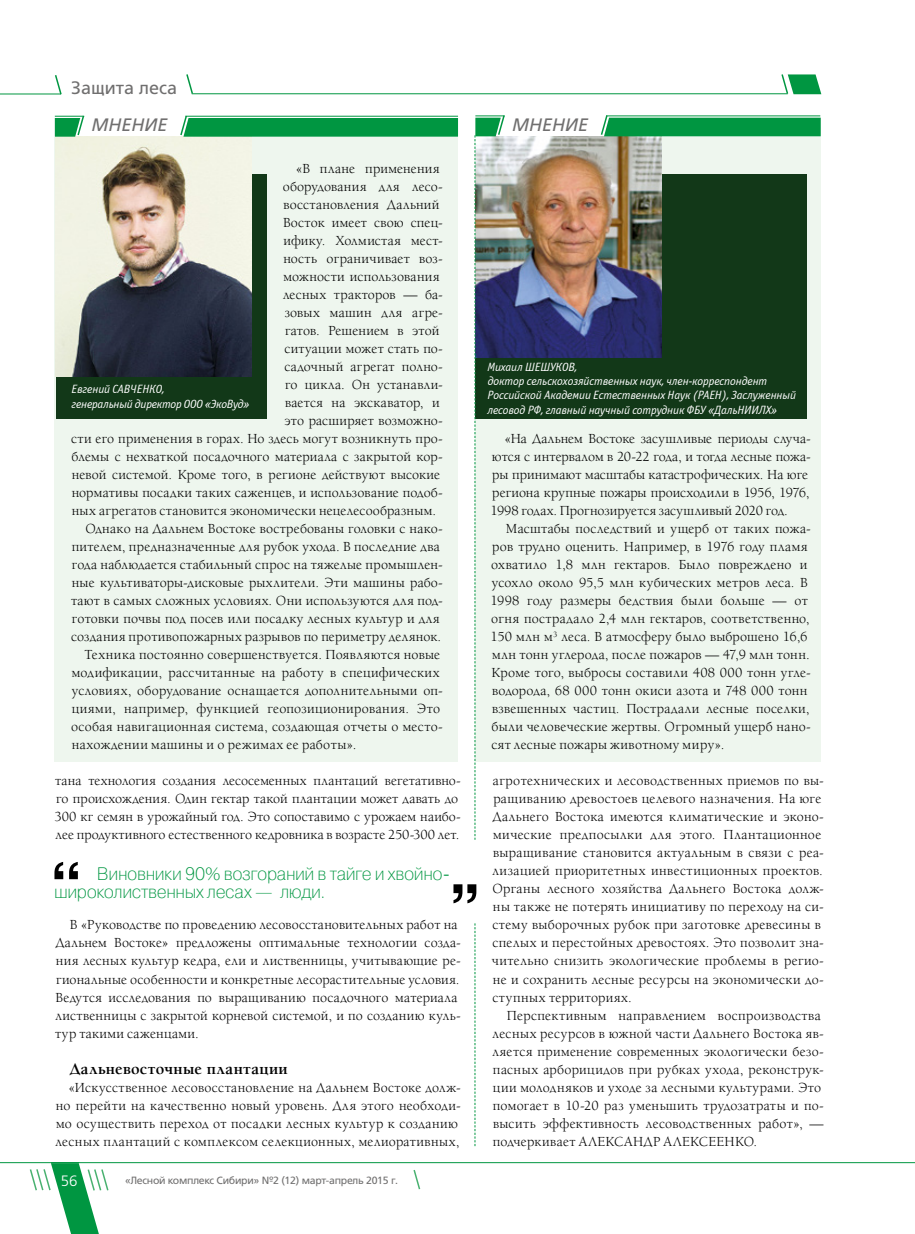
<style>
.page{position:relative;width:915px;height:1234px;background:#fff}
.page>*{position:absolute;margin:0;border:0;box-sizing:border-box;transform-origin:0 0}
.t1{font:700 63px "Helios";color:#000}
.t2{font:700 60px "Helios";color:#000}
.t3{font:18px/18px "Pragmatica Light C";letter-spacing:-.025em;color:#009641}
.t4{font:italic 18px "AG Foreigner C";color:#706f6f}
.t5{font:18px "AG Foreigner C";color:#706f6f}
.t6{font:700 16.5px "Alliance";letter-spacing:.025em;color:#000}
.t7{font:15px "AG Foreigner Light C";color:#fff}
.t8{font:14.25px/18px "Alliance";letter-spacing:.02em;color:#000}
.t9{font:14.25px/18px "Alliance";color:#000}
.t10{font:italic 12px/14.4px "Officina Sans C";letter-spacing:-.01em;color:#fff}
.t11{font:10.5px "AG Foreigner C";letter-spacing:-.025em;color:#706f6f}
</style>
<div class="page">
<hr style="left:51px;top:1161px;width:863px;height:1px;background:#009641">
<svg style="left:29px;top:1162px;width:81px;height:71px"></svg>
<svg style="left:413px;top:1170px;width:8px;height:20px"></svg>
<div style="left:55px;top:137px;width:403px;height:624px;background:#ebf5ec"></div>
<div style="left:475px;top:137px;width:345px;height:624px;background:#ebf5ec"></div>
<hr style="left:192px;top:93px;width:595px;height:1px;background:#009641">
<svg style="left:186px;top:74px;width:8px;height:21px"></svg>
<svg style="left:54px;top:75px;width:8px;height:20px"></svg>
<hr style="left:0;top:94px;width:61px;height:1px;background:#009641">
<hr style="left:0;top:1161px;width:79px;height:1px;background:#009641">
<div style="left:56px;top:174px;width:211px;height:245px;background:#123818"></div>
<div style="left:475px;top:174px;width:331px;height:245px;background:#123818"></div>
<img style="left:55px;top:137px;width:196px;height:239px">
<img style="left:505px;top:137px;width:156px;height:221px">
<svg style="left:474px;top:923px;width:1px;height:222px"></svg>
<svg style="left:780px;top:74px;width:41px;height:21px"></svg>
<svg style="left:179px;top:115px;width:279px;height:22px;background:#1da156"></svg>
<svg style="left:55px;top:115px;width:30px;height:22px"></svg>
<hr style="left:185px;top:116px;width:273px;height:1px;background:#009641">
<svg style="left:600px;top:116px;width:220px;height:20px;background:#159e51"></svg>
<svg style="left:474px;top:115px;width:31px;height:724px"></svg>
<hr style="left:605px;top:115px;width:215px;height:1px;background:#009641">
<p class="t5" style="left:71px;top:78px;width:107px">Защита леса</p>
<p class="t4" style="left:91px;top:115px;width:77px">Мнение</p>
<p class="t4" style="left:512px;top:114px;width:77px">Мнение</p>
<p class="t8" style="left:296px;top:159px;width:145px">«В плане применения</p>
<p class="t8" style="left:283px;top:177px;width:161px">оборудования для лесо-</p>
<p class="t8" style="left:283px;top:195px;width:157px">восстановления Дальний</p>
<p class="t8" style="left:283px;top:213px;width:161px">Восток имеет свою спец-</p>
<p class="t8" style="left:283px;top:231px;width:161px">ифику. Холмистая мест-</p>
<p class="t8" style="left:283px;top:249px;width:161px">ность ограничивает воз-</p>
<p class="t8" style="left:283px;top:267px;width:157px">можности использования</p>
<p class="t8" style="left:283px;top:285px;width:161px">лесных тракторов — ба-</p>
<p class="t8" style="left:284px;top:303px;width:160px">зовых машин для агре-</p>
<p class="t8" style="left:285px;top:321px;width:156px">гатов. Решением в этой</p>
<p class="t8" style="left:284px;top:339px;width:160px">ситуации может стать по-</p>
<p class="t8" style="left:284px;top:357px;width:160px">садочный агрегат полно-</p>
<p class="t8" style="left:285px;top:375px;width:159px">го цикла. Он устанавли-</p>
<p class="t8" style="left:285px;top:393px;width:156px">вается на экскаватор, и</p>
<p class="t8" style="left:284px;top:411px;width:160px">это расширяет возможно-</p>
<p class="t8" style="left:71px;top:429px;width:373px">сти его применения в горах. Но здесь могут возникнуть про-</p>
<p class="t8" style="left:71px;top:447px;width:373px">блемы с нехваткой посадочного материала с закрытой кор-</p>
<p class="t8" style="left:72px;top:465px;width:370px">невой системой. Кроме того, в регионе действуют высокие</p>
<p class="t8" style="left:72px;top:483px;width:372px">нормативы посадки таких саженцев, и использование подоб-</p>
<p class="t8" style="left:72px;top:501px;width:366px">ных агрегатов становится экономически нецелесообразным.</p>
<p class="t8" style="left:85px;top:519px;width:359px">Однако на Дальнем Востоке востребованы головки с нако-</p>
<p class="t8" style="left:72px;top:537px;width:369px">пителем, предназначенные для рубок ухода. В последние два</p>
<p class="t8" style="left:72px;top:555px;width:372px">года наблюдается стабильный спрос на тяжелые промышлен-</p>
<p class="t8" style="left:72px;top:573px;width:372px">ные культиваторы-дисковые рыхлители. Эти машины рабо-</p>
<p class="t8" style="left:71px;top:591px;width:373px">тают в самых сложных условиях. Они используются для под-</p>
<p class="t8" style="left:72px;top:609px;width:369px">готовки почвы под посев или посадку лесных культур и для</p>
<p class="t8" style="left:71px;top:627px;width:371px">создания противопожарных разрывов по периметру делянок.</p>
<p class="t8" style="left:85px;top:645px;width:357px">Техника постоянно совершенствуется. Появляются новые</p>
<p class="t8" style="left:72px;top:663px;width:369px">модификации, рассчитанные на работу в специфических</p>
<p class="t8" style="left:72px;top:681px;width:372px">условиях, оборудование оснащается дополнительными оп-</p>
<p class="t8" style="left:72px;top:699px;width:370px">циями, например, функцией геопозиционирования. Это</p>
<p class="t8" style="left:71px;top:717px;width:373px">особая навигационная система, создающая отчеты о место-</p>
<p class="t8" style="left:72px;top:735px;width:286px">нахождении машины и о режимах ее работы».</p>
<p class="t10" style="left:71px;top:382px;width:180px">Евгений Сав ченко,<br>генеральный директор ООО «ЭкоВуд»</p>
<p class="t8" style="left:55px;top:771px;width:407px">тана технология создания лесосеменных плантаций вегетативно&shy;го происхождения. Один гектар такой плантации может давать до 300 кг семян в урожайный год. Это сопоставимо с урожаем наибо&shy;лее продуктивного естественного кедровника в возрасте 250-300 лет.</p>
<h1 class="t1" style="left:50px;top:848px;width:33px">“</h1>
<p class="t3" style="left:54px;top:864px;width:397px;text-indent:43px">Виновники 90% возгораний в тайге и хвойно&shy;широколиственных лесах — люди.</p>
<h2 class="t2" style="left:450px;top:836px;width:31px">„</h2>
<p class="t8" style="left:55px;top:915px;width:407px;text-indent:15px">В «Руководстве по проведению лесовосстановительных работ на Дальнем Востоке» предложены оптимальные технологии созда&shy;ния лесных культур кедра, ели и лиственницы, учитывающие ре&shy;гиональные особенности и конкретные лесорастительные условия.<br>Ведутся исследования по выращиванию посадочного материала лиственницы с закрытой корневой системой, и по созданию куль&shy;тур такими саженцами.</p>
<p class="t6" style="left:70px;top:1058px;width:219px">Дальневосточные плантации</p>
<p class="t8" style="left:55px;top:1077px;width:406px;text-indent:13px">«Искусственное лесовосстановление на Дальнем Востоке долж&shy;но перейти на качественно новый уровень. Для этого необходи&shy;мо осуществить переход от посадки лесных культур к созданию лесных плантаций с комплексом селекционных, мелиоративных,</p>
<p class="t7" style="left:61px;top:1172px;width:18px">56</p>
<p class="t11" style="left:125px;top:1173px;width:274px">«Лесной комплекс Сибири» №2 (12) март-апрель 2015 г.</p>
<p class="t10" style="left:487px;top:359px;width:310px;text-indent:75px">ов,<br>доктор сельскохозяйственных наук, член-корреспондент Российской Академии Естественных Наук (РАЕН), Заслуженный лесовод РФ, главный научный сотрудник ФБУ «ДальНИИЛХ»</p>
<p class="t10" style="left:487px;top:359px;width:56px">Михаил Шешук</p>
<p class="t9" style="left:490px;top:429px;width:322px;text-indent:14px">«На Дальнем Востоке засушливые периоды случа&shy;ются с интервалом в 20-22 года, и тогда лесные пожа&shy;ры принимают масштабы катастрофических. На юге региона крупные пожары происходили в 1956, 1976, 1998 годах. Прогнозируется засушливый 2020 год.</p>
<p class="t8" style="left:490px;top:519px;width:322px;text-indent:16px">Масштабы последствий и ущерб от таких пожа&shy;ров трудно оценить. Например, в 1976 году пламя охватило 1,8 млн гектаров. Было повреждено и усохло около 95,5 млн кубических метров леса. В 1998 году размеры бедствия были больше — от огня пострадало 2,4 млн гектаров, соответственно, 150 млн м<sup>3</sup> леса. В атмосферу было выброшено 16,6 млн тонн углерода, после пожаров — 47,9 млн тонн.<br>Кроме того, выбросы составили 408 000 тонн угле&shy;водорода, 68 000 тонн окиси азота и 748 000 тонн взвешенных частиц. Пострадали лесные поселки, были человеческие жертвы. Огромный ущерб нано&shy;сят лесные пожары животному миру».</p>
<p class="t8" style="left:491px;top:771px;width:333px">агротехнических и лесоводственных приемов по вы&shy;ращиванию древостоев целевого назначения. На юге Дальнего Востока имеются климатические и эконо&shy;мические предпосылки для этого. Плантационное выращивание становится актуальным в связи с реа&shy;лизацией приоритетных инвестиционных проектов.<br>Органы лесного хозяйства Дальнего Востока долж&shy;ны также не потерять инициативу по переходу на си&shy;стему выборочных рубок при заготовке древесины в спелых и перестойных древостоях. Это позволит зна&shy;чительно снизить экологические проблемы в регио&shy;не и сохранить лесные ресурсы на экономически до&shy;ступных территориях.</p>
<p class="t8" style="left:492px;top:1005px;width:333px;text-indent:14px">Перспективным направлением воспроизводства лесных ресурсов в южной части Дальнего Востока яв&shy;ляется применение современных экологически безо&shy;пасных арборицидов при рубках ухода, реконструк&shy;ции молодняков и уходе за лесными культурами. Это помогает в 10-20 раз уменьшить трудозатраты и по&shy;высить эффективность лесоводственных работ», — подчеркивает Александр</p>
<p class="t8" style="left:663px;top:1131px;width:20px">Алексеенко</p>
</div>
